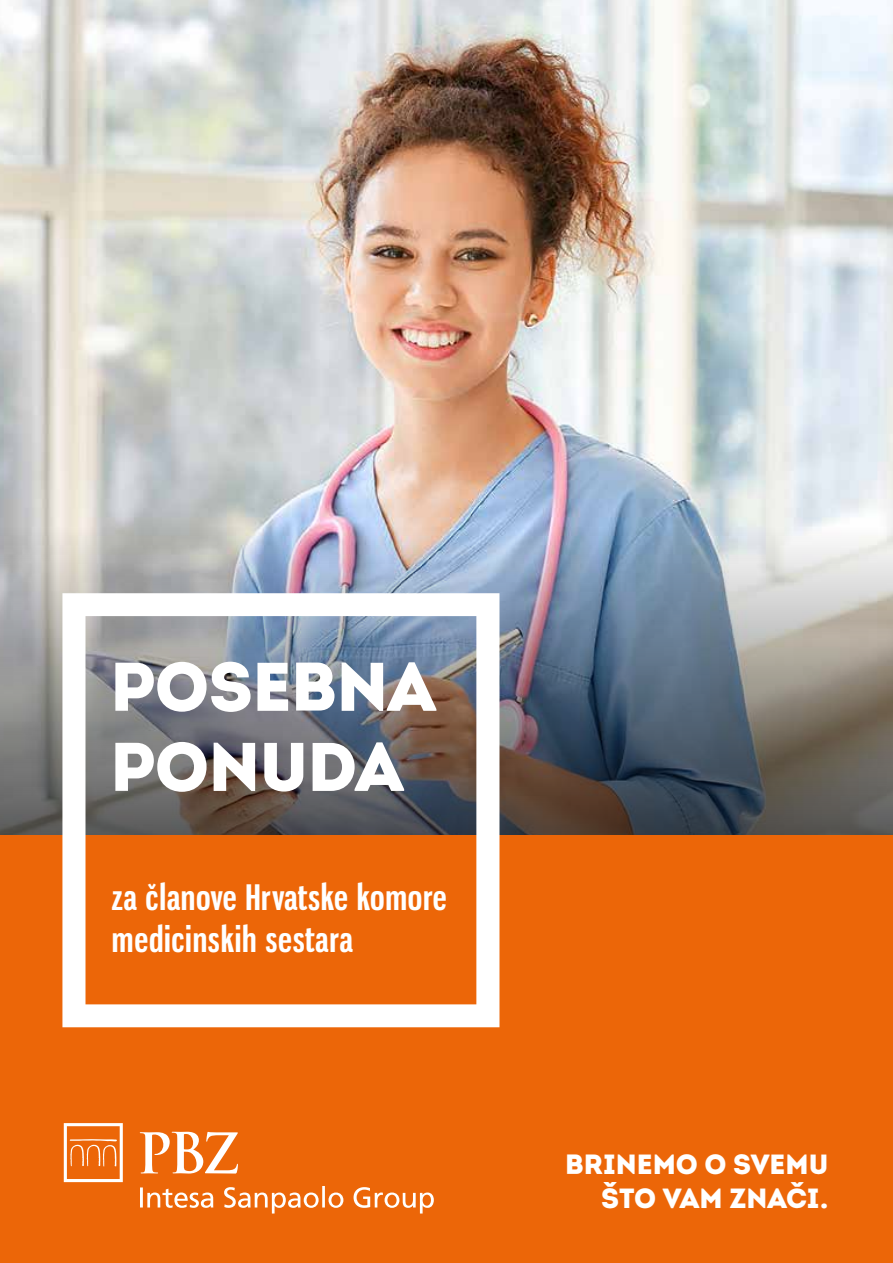
<style>
.page{position:relative;width:893px;height:1263px;background:#fff}
.page>*{position:absolute;margin:0;border:0;box-sizing:border-box;transform-origin:0 0}
.t1{font:900 68.7px/80.1px "Intro";letter-spacing:-.01em;color:#fff}
.t2{font:700 34.5px/42px "Gnuolane Rg";letter-spacing:.02em;color:#fff}
.t3{font:900 27.75px/33.5px "Intro";color:#fff;text-align:right}
</style>
<div class="page">
<img style="left:0;top:0;width:893px;height:527px">
<img style="left:0;top:527px;width:893px;height:309px">
<div style="left:0;top:836px;width:893px;height:427px;background:#ec6608"></div>
<svg style="left:62px;top:593px;width:437px;height:434px"></svg>
<svg style="left:140px;top:1186px;width:294px;height:27px"></svg>
<svg style="left:64px;top:1123px;width:59px;height:59px"></svg>
<svg style="left:140px;top:1132px;width:98px;height:41px"></svg>
<h1 class="t1" style="left:110px;top:646px;width:327px">POSEBNA<br>PONUDA</h1>
<p class="t2" style="left:112px;top:876px;width:336px">za članove Hrvatske komore medicinskih sestara</p>
<p class="t3" style="left:565px;top:1147px;width:265px">BRINEMO O SVEMU<br>ŠTO VAM ZNAČI.</p>
</div>
